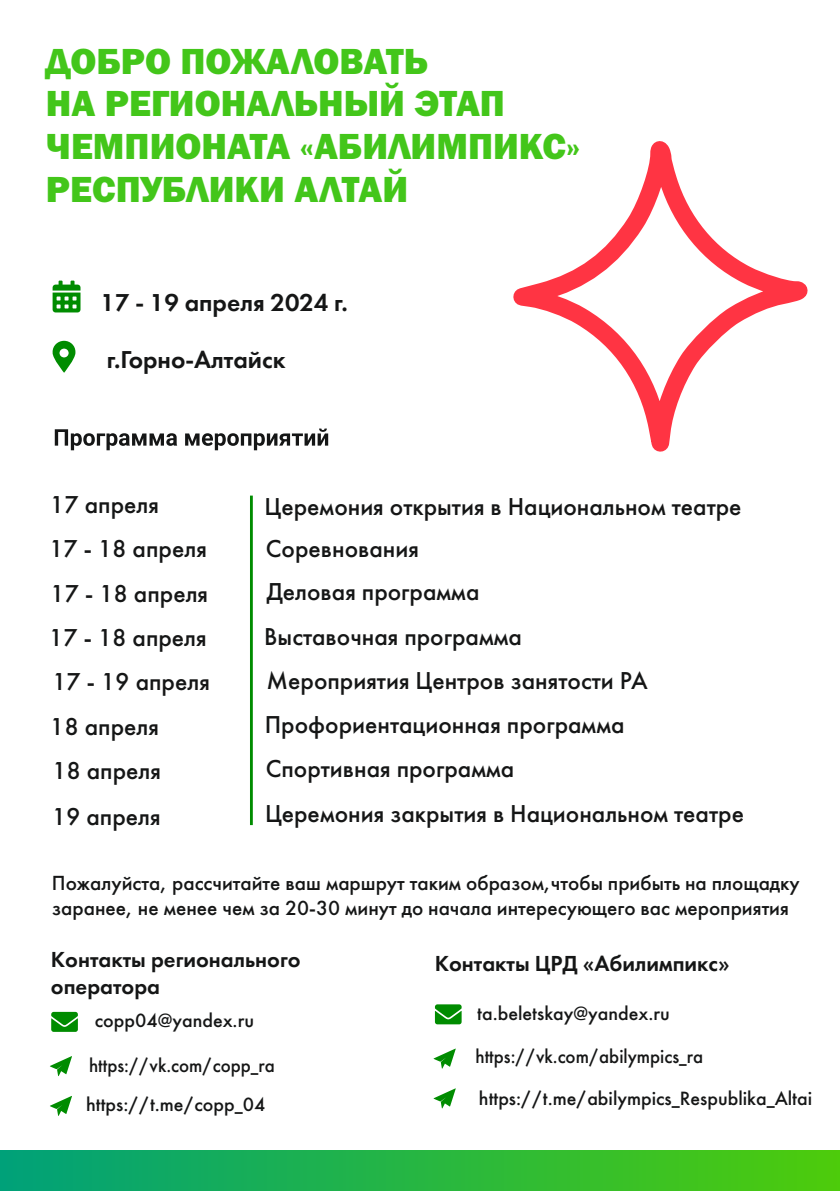
<style>
.page{position:relative;width:840px;height:1191px;background:#fff}
.page>*{position:absolute;margin:0;border:0;box-sizing:border-box;transform-origin:0 0}
.t1{font:800 37.6px/42.6px "Franklin Gothic";color:#43c61a}
.t2{font:25.4px/43.2px "Futura Medium C";color:#151616}
.t3{font:25.4px "Futura Demi C";color:#151616}
.t4{font:italic 22.6px/26.4px "Futura Demi C";color:#151616}
.t5{font:21.2px/24.6px "Futura Medium C";color:#151616}
.t6{font:20px/43.8px "Futura Medium C";color:#151616}
.t7{font:20px "Futura Medium C";color:#151616;scale:.95 1}
</style>
<div class="page">
<svg style="left:53px;top:341px;width:22px;height:32px"></svg>
<svg style="left:53px;top:280px;width:27px;height:32px"></svg>
<svg style="left:55px;top:428px;width:273px;height:22px"></svg>
<hr style="left:250px;top:495px;width:3px;height:330px;background:#008c00">
<svg style="left:51px;top:1012px;width:27px;height:19px"></svg>
<svg style="left:50px;top:1056px;width:22px;height:20px"></svg>
<svg style="left:50px;top:1096px;width:22px;height:19px"></svg>
<svg style="left:434px;top:1004px;width:27px;height:20px"></svg>
<svg style="left:433px;top:1048px;width:22px;height:20px"></svg>
<svg style="left:433px;top:1088px;width:22px;height:20px"></svg>
<svg style="left:513px;top:141px;width:295px;height:311px"></svg>
<div style="left:0;top:1150px;width:839px;height:41px;background:linear-gradient(to right,#00a179,#4dcc0b)"></div>
<h1 class="t1" style="left:46px;top:43px;width:535px">ДОБРО ПОЖАЛОВАТЬ<br>НА РЕГИОНАЛЬНЫЙ ЭТАП<br>ЧЕМПИОНАТА «АБИЛИМПИКС»<br>РЕСПУБЛИКИ АЛТАЙ</h1>
<p class="t3" style="left:100px;top:292px;width:249px">17 - 19 апреля 2024 г.</p>
<p class="t3" style="left:107px;top:349px;width:180px">г.Горно-Алтайск</p>
<p class="t2" style="left:49px;top:485px;width:159px">17 апреля<br>17 - 18 апреля</p>
<p class="t2" style="left:49px;top:574px;width:161px">17 - 18 апреля<br>17 - 18 апреля</p>
<p class="t2" style="left:52px;top:661px;width:159px">17 - 19 апреля</p>
<p class="t2" style="left:50px;top:707px;width:110px">18 апреля</p>
<p class="t2" style="left:52px;top:751px;width:110px">18 апреля</p>
<p class="t2" style="left:52px;top:796px;width:110px">19 апреля</p>
<p class="t2" style="left:264px;top:487px;width:478px">Церемония открытия в Национальном театре<br>Соревнования<br>Деловая программа<br>Выставочная программа</p>
<p class="t2" style="left:266px;top:661px;width:382px">Мероприятия Центров занятости РА</p>
<p class="t2" style="left:264px;top:705px;width:361px">Профориентационная программа</p>
<p class="t2" style="left:265px;top:747px;width:480px;line-height:45.6px">Спортивная программа<br>Церемония закрытия в Национальном театре</p>
<p class="t5" style="left:52px;top:872px;width:749px">Пожалуйста, рассчитайте ваш маршрут таким образом,чтобы прибыть на площадку заранее, не менее чем за 20-30 минут до начала интересующего вас мероприятия</p>
<p class="t4" style="left:51px;top:948px;width:251px">Контакты регионального оператора</p>
<p class="t4" style="left:434px;top:952px;width:296px">Контакты ЦРД «Абилимпикс»</p>
<p class="t6" style="left:95px;top:1000px;width:161px">copp04@yandex.ru</p>
<p class="t6" style="left:475px;top:992px;width:229px">ta.beletskay@yandex.ru https://vk.com/abilympics_ra</p>
<p class="t6" style="left:478px;top:1077px;width:334px">https://t.me/abilympics_Respublika_Altai</p>
<p class="t7" style="left:89px;top:1057px;width:197px">https://vk.com/copp_ra</p>
<p class="t6" style="left:86px;top:1084px;width:181px">https://t.me/copp_04</p>
</div>
